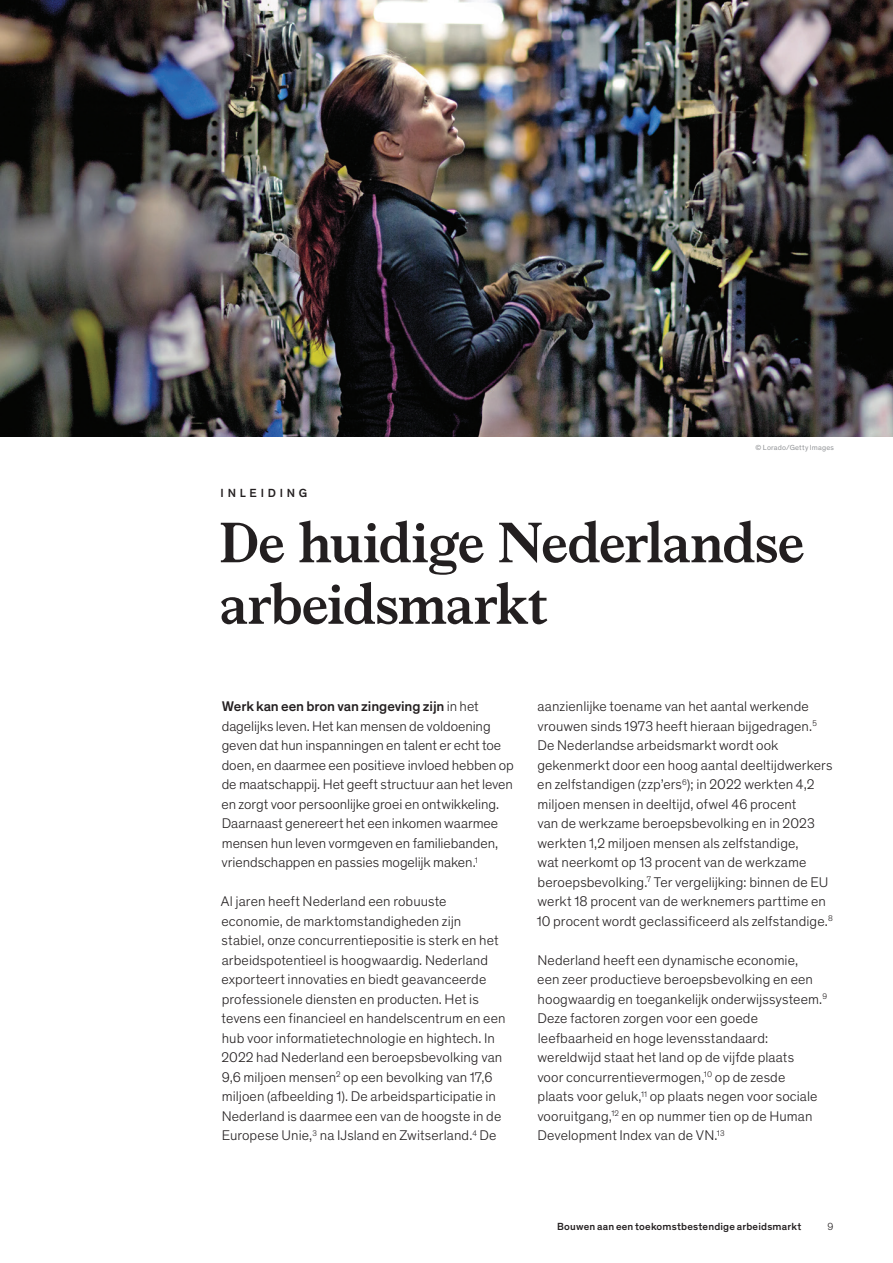
<style>
.page{position:relative;width:893px;height:1263px;background:#fff}
.page>*{position:absolute;margin:0;border:0;box-sizing:border-box;transform-origin:0 0}
.t1{font:700 57px/61.5px "Bower";letter-spacing:-.01em;color:#231f20}
.Bullet___Level_1{font:300 14.25px/19.5px "Mc Kinsey Sans";letter-spacing:.005em;color:#231f20}
.t2{font:500 12px "Mc Kinsey Sans";letter-spacing:.31em;color:#231f20}
.t3{font:500 10.5px "Mc Kinsey Sans";letter-spacing:.015em;color:#231f20}
.t4{font:300 10.5px "Mc Kinsey Sans";color:#231f20}
.Heading{font:7.5px "Mc Kinsey Sans";letter-spacing:.025em;color:#939598}
.s1{font-weight:500}
</style>
<div class="page">
<img style="left:0;top:0;width:893px;height:436px">
<h3 class="Heading" style="left:756px;top:442px;width:80px">© Lorado/Getty Images</h3>
<p class="t2" style="left:221px;top:484px;width:88px">INLEIDING</p>
<p class="t1" style="left:220px;top:508px;width:586px">De huidige Nederlandse arbeidsmarkt</p>
<p class="Bullet___Level_1" style="left:221px;top:696px;width:294px"><span class="s1">Werk kan een bron van zingeving zijn</span> in het dagelijks leven. Het kan mensen de voldoening geven dat hun inspanningen en talent er echt toe doen, en daarmee een positieve invloed hebben op de maatschappij. Het geeft structuur aan het leven en zorgt voor persoonlijke groei en ontwikkeling.<br>Daarnaast genereert het een inkomen waarmee mensen hun leven vormgeven en familiebanden, vriendschappen en passies mogelijk maken.<sup>1</sup></p>
<p class="Bullet___Level_1" style="left:221px;top:891px;width:286px">Al jaren heeft Nederland een robuuste economie, de marktomstandigheden zijn stabiel, onze concurrentiepositie is sterk en het arbeidspotentieel is hoogwaardig. Nederland exporteert innovaties en biedt geavanceerde professionele diensten en producten. Het is tevens een financieel en handelscentrum en een hub voor informatietechnologie en hightech. In 2022 had Nederland een beroepsbevolking van 9,6 miljoen mensen<sup>2</sup> op een bevolking van 17,6 miljoen (afbeelding 1). De arbeidsparticipatie in Nederland is daarmee een van de hoogste in de Europese Unie,<sup>3</sup> na IJsland en Zwitserland.<sup>4</sup> De</p>
<p class="Bullet___Level_1" style="left:537px;top:696px;width:298px">aanzienlijke toename van het aantal werkende vrouwen sinds 1973 heeft hieraan bijgedragen.<sup>5<br></sup>De Nederlandse arbeidsmarkt wordt ook gekenmerkt door een hoog aantal deeltijdwerkers en zelfstandigen (zzp’ers<sup>6</sup>); in 2022 werkten 4,2 miljoen mensen in deeltijd, ofwel 46 procent<br>van de werkzame beroepsbevolking en in 2023 werkten 1,2 miljoen mensen als zelfstandige,<br>wat neerkomt op 13 procent van de werkzame beroepsbevolking.<sup>7</sup> Ter vergelijking: binnen de EU werkt 18 procent van de werknemers parttime en 10 procent wordt geclassificeerd als zelfstandige.<sup>8</sup></p>
<p class="Bullet___Level_1" style="left:537px;top:949px;width:291px">Nederland heeft een dynamische economie,<br>een zeer productieve beroepsbevolking en een hoogwaardig en toegankelijk onderwijssysteem.<sup>9<br></sup>Deze factoren zorgen voor een goede leefbaarheid en hoge levensstandaard: wereldwijd staat het land op de vijfde plaats<br>voor concurrentievermogen,<sup>10</sup> op de zesde<br>plaats voor geluk,<sup>11</sup> op plaats negen voor sociale vooruitgang,<sup>12</sup> en op nummer tien op de Human Development Index van de VN.<sup>13</sup></p>
<p class="t3" style="left:557px;top:1218px;width:246px">Bouwen aan een toekomstbestendige arbeidsmarkt</p>
<p class="t4" style="left:827px;top:1219px;width:7px">9</p>
</div>
